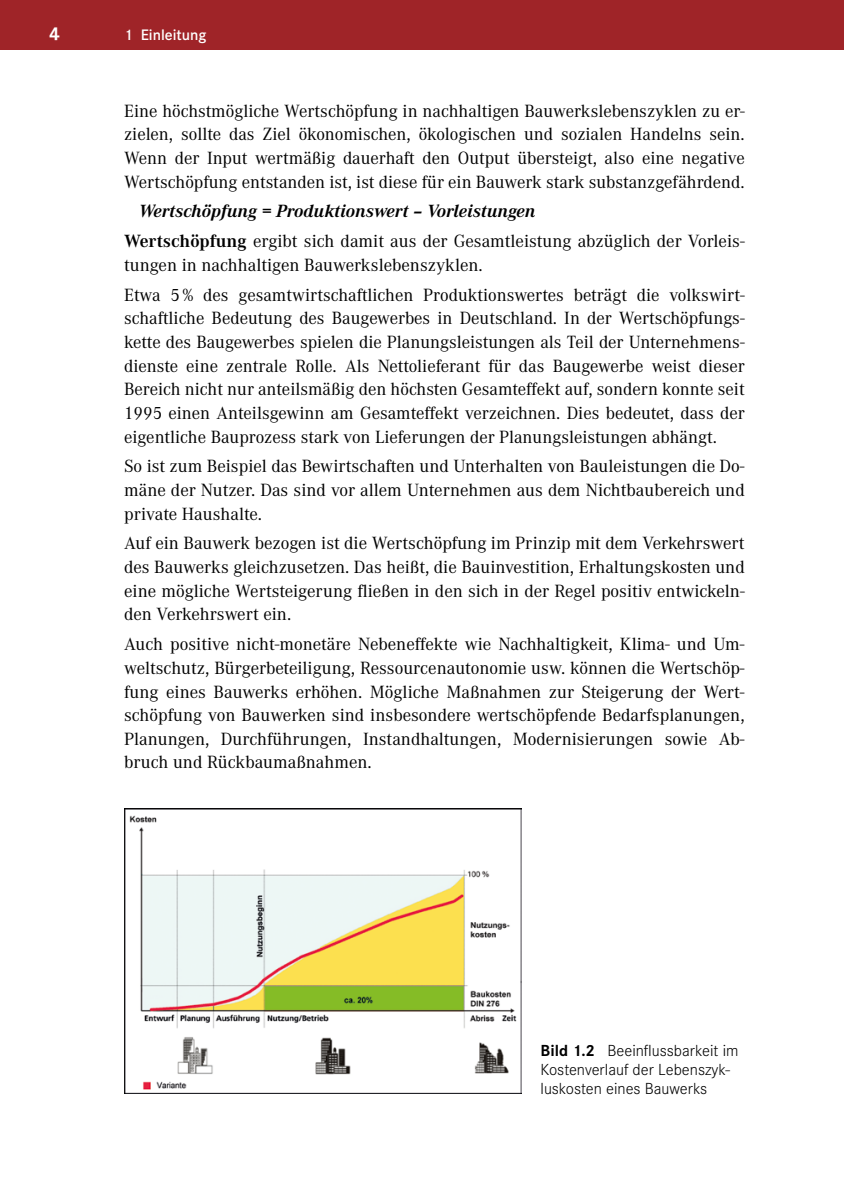
<style>
.page{position:relative;width:844px;height:1191px;background:#fff}
.page>*{position:absolute;margin:0;border:0;box-sizing:border-box;transform-origin:0 0}
.t1{font:700 19.25px "Corporate S Pro";color:#fff}
.t2{font:18.38px/23.6px "Corporate A Pro";color:#000;text-align:justify}
.t3{font:300 16.62px/19.2px "Corporate S Pro";color:#000}
.t4{font:600 15.75px "Corporate S Pro";color:#fff}
.s1{font-weight:700;font-style:italic}
.s2{font-weight:700}
</style>
<div class="page">
<div style="left:0;top:0;width:843px;height:50px;background:#9f2428"></div>
<hr style="left:843px;top:0;width:1px;height:50px;background:#9f2428">
<img style="left:124px;top:808px;width:397px;height:286px">
<p class="t1" style="left:50px;top:18px;width:12px">4</p>
<p class="t4" style="left:124px;top:23px;width:84px">1 Einleitung</p>
<p class="t2" style="left:124px;top:98px;width:622px">Eine höchstmögliche Wertschöpfung in nachhaltigen Bauwerkslebenszyklen zu er&shy;zielen, sollte das Ziel ökonomischen, ökologischen und sozialen Handelns sein.<br>Wenn der Input wertmäßig dauerhaft den Output übersteigt, also eine negative Wertschöpfung entstanden ist, ist diese für ein Bauwerk stark substanzgefährdend.</p>
<p class="t2" style="left:124px;top:196px;width:622px;line-height:29.8px;text-indent:15px"><span class="s1">Wertschöpfung = Produktionswert – Vorleistungen<br></span><span class="s2">Wertschöpfung</span> ergibt sich damit aus der Gesamtleistung abzüglich der Vorleis-</p>
<p class="t2" style="left:124px;top:249px;width:622px;line-height:29.8px">tungen in nachhaltigen Bauwerkslebenszyklen.<br>Etwa 5 % des gesamtwirtschaftlichen Produktionswertes beträgt die volkswirt-</p>
<p class="t2" style="left:124px;top:306px;width:622px">schaftliche Bedeutung des Baugewerbes in Deutschland. In der Wertschöpfungs&shy;kette des Baugewerbes spielen die Planungsleistungen als Teil der Unternehmens&shy;dienste eine zentrale Rolle. Als Nettolieferant für das Baugewerbe weist dieser Bereich nicht nur anteilsmäßig den höchsten Gesamteffekt auf, sondern konnte seit 1995 einen Anteilsgewinn am Gesamteffekt verzeichnen. Dies bedeutet, dass der eigentliche Bauprozess stark von Lieferungen der Planungsleistungen abhängt.</p>
<p class="t2" style="left:124px;top:454px;width:622px">So ist zum Beispiel das Bewirtschaften und Unterhalten von Bauleistungen die Do&shy;mäne der Nutzer. Das sind vor allem Unternehmen aus dem Nichtbaubereich und private Haushalte.</p>
<p class="t2" style="left:124px;top:531px;width:622px">Auf ein Bauwerk bezogen ist die Wertschöpfung im Prinzip mit dem Verkehrswert des Bauwerks gleichzusetzen. Das heißt, die Bauinvestition, Erhaltungskosten und eine mögliche Wertsteigerung fließen in den sich in der Regel positiv entwickeln&shy;den Verkehrswert ein.</p>
<p class="t2" style="left:124px;top:631px;width:622px">Auch positive nicht-monetäre Nebeneffekte wie Nachhaltigkeit, Klima- und Um&shy;weltschutz, Bürgerbeteiligung, Ressourcenautonomie usw. können die Wertschöp&shy;fung eines Bauwerks erhöhen. Mögliche Maßnahmen zur Steigerung der Wert&shy;schöpfung von Bauwerken sind insbesondere wertschöpfende Bedarfsplanungen, Planungen, Durchführungen, Instandhaltungen, Modernisierungen sowie Ab&shy;bruch und Rückbaumaßnahmen.</p>
<p class="t3" style="left:540px;top:1039px;width:199px"><span class="s2">Bild 1.2</span> Beeinflussbarkeit im<br>Kostenverlauf der Lebenszyk&shy;luskosten eines Bauwerks</p>
</div>
